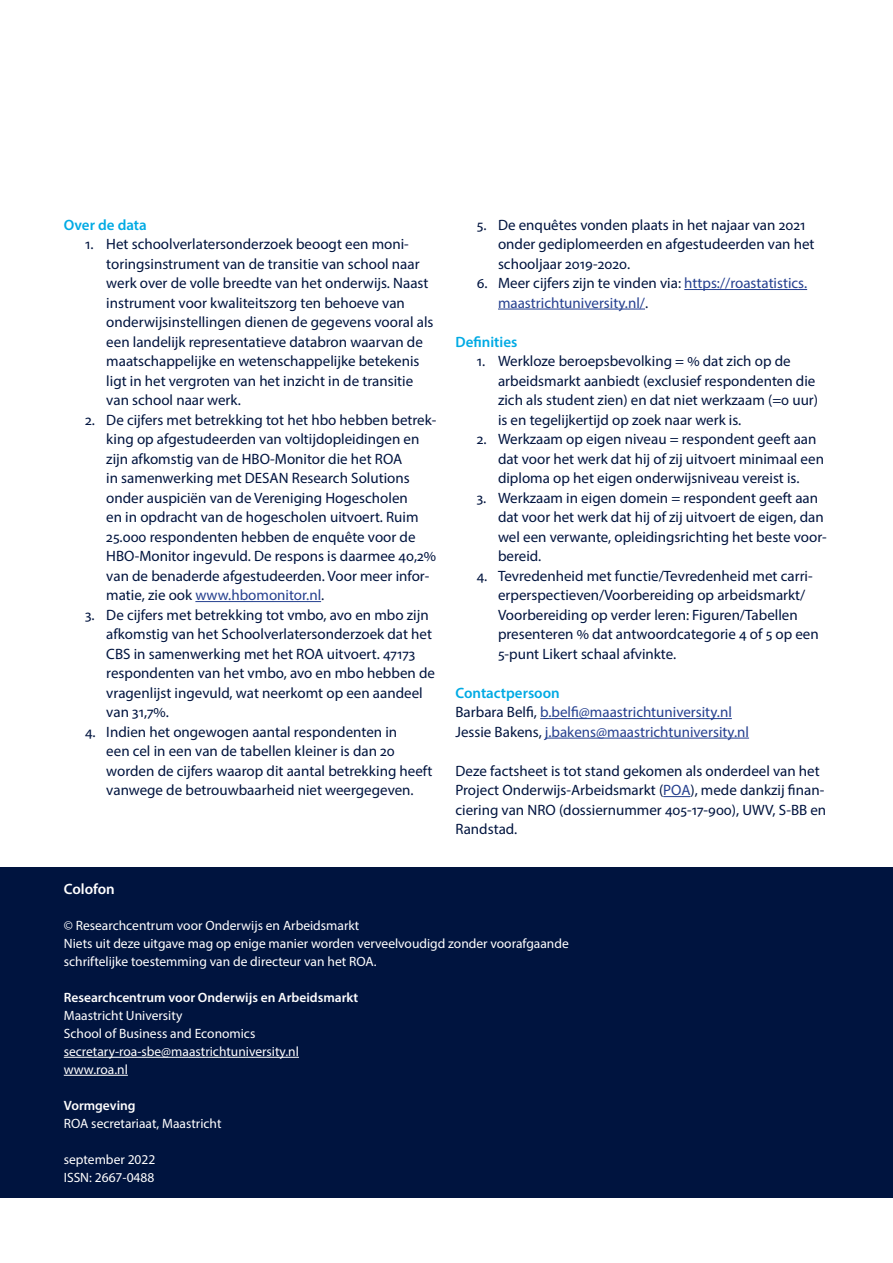
<style>
.page{position:relative;width:893px;height:1263px;background:#fff}
.page>*{position:absolute;margin:0;border:0;box-sizing:border-box;transform-origin:0 0}
.t1{font:15px/19.5px "Myriad Pro";color:#00143f}
.t2{font:15px/19.5px "Myriad Pro";color:#25408f}
.t3{font:600 15px "Myriad Pro";color:#00aae4}
.t4{font:600 15px "Myriad Pro";color:#fff}
.t5{font:13.5px/18px "Myriad Pro";color:#fff}
.t6{font:600 13.5px "Myriad Pro";color:#fff}
.s1{color:#25408f}
.s2{color:#00143f}
.s3{font-weight:600;color:#00aae4}
</style>
<div class="page">
<div style="left:0;top:868px;width:893px;height:330px;background:#00143f"></div>
<hr style="left:64px;top:1057px;width:235px;height:1px;background:#fff">
<hr style="left:64px;top:1075px;width:64px;height:1px;background:#fff">
<hr style="left:195px;top:601px;width:126px;height:1px;background:#25408f">
<hr style="left:684px;top:289px;width:123px;height:1px;background:#25408f">
<hr style="left:498px;top:309px;width:147px;height:1px;background:#25408f">
<hr style="left:540px;top:718px;width:192px;height:1px;background:#25408f">
<hr style="left:545px;top:738px;width:204px;height:1px;background:#25408f">
<svg style="left:663px;top:796px;width:27px;height:1px"></svg>
<p class="t3" style="left:64px;top:215px;width:85px">Over de data</p>
<p class="t1" style="left:106px;top:234px;width:329px;text-indent:-21px">1. Het schoolverlatersonderzoek beoogt een moni&shy;toringsinstrument van de transitie van school naar werk over de volle breedte van het onderwijs. Naast instrument voor kwaliteitszorg ten behoeve van onderwijsinstellingen dienen de gegevens vooral als een landelijk representatieve databron waarvan de maatschappelijke en wetenschappelijke betekenis ligt in het vergroten van het inzicht in de transitie van school naar werk.</p>
<p class="t1" style="left:106px;top:409px;width:331px;text-indent:-21px">2. De cijfers met betrekking tot het hbo hebben betrek&shy;king op afgestudeerden van voltijdopleidingen en zijn afkomstig van de HBO-Monitor die het ROA<br>in samenwerking met DESAN Research Solutions onder auspiciën van de Vereniging Hogescholen<br>en in opdracht van de hogescholen uitvoert. Ruim 25.000 respondenten hebben de enquête voor de HBO-Monitor ingevuld. De respons is daarmee 40,2% van de benaderde afgestudeerden. Voor meer infor&shy;matie, zie ook <span class="s1">www.hbomonitor.nl</span>.</p>
<p class="t1" style="left:106px;top:604px;width:330px;text-indent:-21px">3. De cijfers met betrekking tot vmbo, avo en mbo zijn afkomstig van het Schoolverlatersonderzoek dat het CBS in samenwerking met het ROA uitvoert. 47173 respondenten van het vmbo, avo en mbo hebben de vragenlijst ingevuld, wat neerkomt op een aandeel van 31,7%.</p>
<p class="t1" style="left:106px;top:721px;width:328px;text-indent:-21px">4. Indien het ongewogen aantal respondenten in<br>een cel in een van de tabellen kleiner is dan 20 worden de cijfers waarop dit aantal betrekking heeft vanwege de betrouwbaarheid niet weergegeven.</p>
<p class="t1" style="left:498px;top:214px;width:318px;text-indent:-21px">5. De enquêtes vonden plaats in het najaar van 2021 onder gediplomeerden en afgestudeerden van het schooljaar 2019-2020.</p>
<p class="t2" style="left:498px;top:273px;width:311px;text-indent:-21px"><span class="s2">6. Meer cijfers zijn te vinden via:</span> https://roastatistics. maastrichtuniversity.nl/<span class="s2">.</span></p>
<p class="t3" style="left:455px;top:332px;width:63px">Definities</p>
<p class="t1" style="left:498px;top:351px;width:322px;text-indent:-21px">1. Werkloze beroepsbevolking = % dat zich op de arbeidsmarkt aanbiedt (exclusief respondenten die zich als student zien) en dat niet werkzaam (=0 uur) is en tegelijkertijd op zoek naar werk is.</p>
<p class="t1" style="left:498px;top:429px;width:327px;text-indent:-21px">2. Werkzaam op eigen niveau = respondent geeft aan dat voor het werk dat hij of zij uitvoert minimaal een diploma op het eigen onderwijsniveau vereist is.</p>
<p class="t1" style="left:498px;top:487px;width:330px;text-indent:-21px">3. Werkzaam in eigen domein = respondent geeft aan dat voor het werk dat hij of zij uitvoert de eigen, dan wel een verwante, opleidingsrichting het beste voor&shy;bereid.</p>
<p class="t1" style="left:498px;top:565px;width:322px;text-indent:-21px">4. Tevredenheid met functie/Tevredenheid met carri&shy;erperspectieven/Voorbereiding op arbeidsmarkt/ Voorbereiding op verder leren: Figuren/Tabellen presenteren % dat antwoordcategorie 4 of 5 op een 5-punt Likert schaal afvinkte.</p>
<p class="t2" style="left:455px;top:682px;width:295px"><span class="s3">Contactpersoon<br></span><span class="s2">Barbara Belfi,</span> b.belfi@maastrichtuniversity.nl<br><span class="s2">Jessie Bakens,</span> j.bakens@maastrichtuniversity.nl</p>
<p class="t1" style="left:455px;top:760px;width:372px">Deze factsheet is tot stand gekomen als onderdeel van het Project Onderwijs-Arbeidsmarkt (<span class="s1">POA</span>), mede dankzij finan&shy;ciering van NRO (dossiernummer 405-17-900), UWV, S-BB en Randstad.</p>
<p class="t4" style="left:64px;top:879px;width:53px">Colofon</p>
<p class="t5" style="left:64px;top:916px;width:506px">© Researchcentrum voor Onderwijs en Arbeidsmarkt<br>Niets uit deze uitgave mag op enige manier worden verveelvoudigd zonder voorafgaande schriftelijke toestemming van de directeur van het ROA.</p>
<p class="t6" style="left:64px;top:989px;width:296px">Researchcentrum voor Onderwijs en Arbeidsmarkt</p>
<p class="t5" style="left:64px;top:1006px;width:237px">Maastricht University<br>School of Business and Economics secretary-roa-sbe@maastrichtuniversity.nl www.roa.nl</p>
<p class="t6" style="left:64px;top:1097px;width:73px">Vormgeving</p>
<p class="t5" style="left:64px;top:1114px;width:159px">ROA secretariaat, Maastricht</p>
<p class="t5" style="left:64px;top:1150px;width:93px">september 2022<br>ISSN: 2667-0488</p>
</div>
